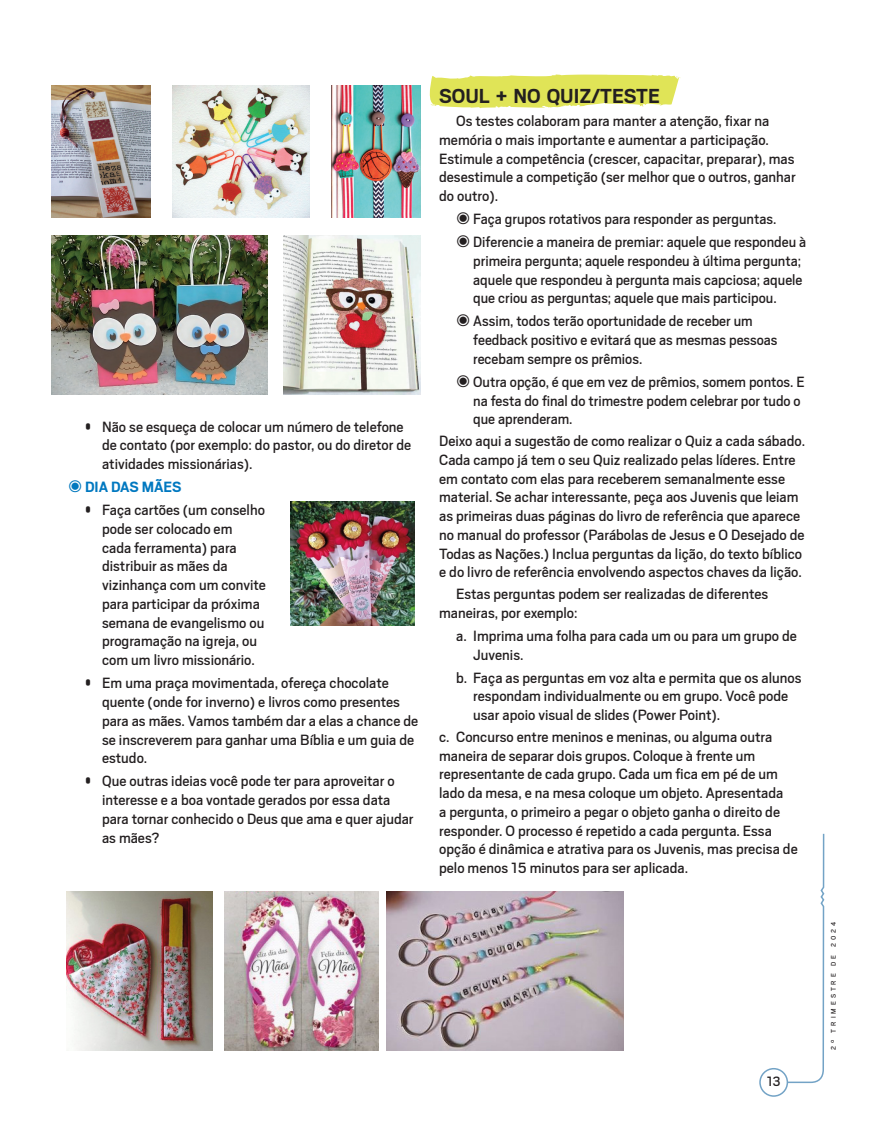
<style>
.page{position:relative;width:872px;height:1127px;background:#fff}
.page>*{position:absolute;margin:0;border:0;box-sizing:border-box;transform-origin:0 0}
.Actividades{font:700 22.5px "Scout";color:#231f20}
.Listado_C{font:16.5px/18.8px "Scout";color:#231f20}
.Texto_C{font:16.5px/18.8px "Scout";color:#231f20}
.Listado_C-2{font:700 16.5px "Scout";color:#0078c0}
.t1{font:15px "Scout";color:#231f20}
.t2{font:7.5px "Scout";letter-spacing:.4em;color:#231f20}
.s1{font-family:"Scout Condensed"}
.s2{color:#0078be}
</style>
<div class="page">
<svg style="left:777px;top:833px;width:48px;height:251px"></svg>
<div style="left:760px;top:1068px;width:27px;height:28px;background:#fff;border-radius:50%"></div>
<div style="left:759px;top:1068px;width:29px;height:29px;border:2px solid #73a3c6;border-radius:50%"></div>
<svg style="left:429px;top:74px;width:252px;height:34px;background:#e4e76f"></svg>
<img style="left:51px;top:85px;width:99px;height:133px">
<img style="left:331px;top:85px;width:89px;height:133px">
<img style="left:172px;top:85px;width:138px;height:133px">
<img style="left:51px;top:236px;width:217px;height:159px">
<img style="left:283px;top:236px;width:138px;height:159px">
<img style="left:291px;top:502px;width:123px;height:123px">
<img style="left:66px;top:891px;width:147px;height:159px">
<img style="left:224px;top:891px;width:154px;height:159px">
<img style="left:386px;top:891px;width:237px;height:159px">
<p class="Listado_C" style="left:102px;top:417px;width:311px;text-indent:-17px"><span class="s1">•</span> Não se esqueça de colocar um número de telefone de contato (por exemplo: do pastor, ou do diretor de atividades missionárias).</p>
<p class="Listado_C-2" style="left:68px;top:479px;width:115px"><span class="s2">◉</span> DIA DAS MÃES</p>
<p class="Listado_C" style="left:102px;top:501px;width:165px;text-indent:-17px"><span class="s1">•</span> Faça cartões (um conselho pode ser colocado em<br>cada ferramenta) para distribuir as mães da vizinhança com um convite para participar da próxima semana de evangelismo ou programação na igreja, ou com um livro missionário.</p>
<p class="Listado_C" style="left:102px;top:674px;width:318px;text-indent:-17px"><span class="s1">•</span> Em uma praça movimentada, ofereça chocolate quente (onde for inverno) e livros como presentes para as mães. Vamos também dar a elas a chance de se inscreverem para ganhar uma Bíblia e um guia de estudo.</p>
<p class="Listado_C" style="left:102px;top:772px;width:313px;text-indent:-17px"><span class="s1">•</span> Que outras ideias você pode ter para aproveitar o interesse e a boa vontade gerados por essa data para tornar conhecido o Deus que ama e quer ajudar as mães?</p>
<p class="Actividades" style="left:439px;top:85px;width:222px">SOUL + NO QUIZ/TESTE</p>
<p class="Texto_C" style="left:439px;top:112px;width:358px;text-indent:17px">Os testes colaboram para manter a atenção, fixar na memória o mais importante e aumentar a participação.<br>Estimule a competência (crescer, capacitar, preparar), mas desestimule a competição (ser melhor que o outros, ganhar do outro).</p>
<p class="Listado_C" style="left:456px;top:210px;width:322px">◉ Faça grupos rotativos para responder as perguntas.</p>
<p class="Listado_C" style="left:473px;top:233px;width:334px;text-indent:-17px">◉ Diferencie a maneira de premiar: aquele que respondeu à primeira pergunta; aquele respondeu à última pergunta; aquele que respondeu à pergunta mais capciosa; aquele que criou as perguntas; aquele que mais participou.</p>
<p class="Listado_C" style="left:473px;top:312px;width:306px;text-indent:-17px">◉ Assim, todos terão oportunidade de receber um feedback positivo e evitará que as mesmas pessoas recebam sempre os prêmios.</p>
<p class="Listado_C" style="left:473px;top:373px;width:333px;text-indent:-17px">◉ Outra opção, é que em vez de prêmios, somem pontos. E na festa do final do trimestre podem celebrar por tudo o que aprenderam.</p>
<p class="Texto_C" style="left:439px;top:432px;width:367px">Deixo aqui a sugestão de como realizar o Quiz a cada sábado.<br>Cada campo já tem o seu Quiz realizado pelas líderes. Entre em contato com elas para receberem semanalmente esse material. Se achar interessante, peça aos Juvenis que leiam as primeiras duas páginas do livro de referência que aparece no manual do professor (Parábolas de Jesus e O Desejado de Todas as Nações.) Inclua perguntas da lição, do texto bíblico e do livro de referência envolvendo aspectos chaves da lição.</p>
<p class="Texto_C" style="left:439px;top:585px;width:330px;text-indent:17px">Estas perguntas podem ser realizadas de diferentes maneiras, por exemplo:</p>
<p class="Listado_C" style="left:473px;top:626px;width:325px;text-indent:-17px">a. Imprima uma folha para cada um ou para um grupo de<br>Juvenis.</p>
<p class="Listado_C" style="left:473px;top:668px;width:330px;text-indent:-17px">b. Faça as perguntas em voz alta e permita que os alunos respondam individualmente ou em grupo. Você pode usar apoio visual de slides (Power Point).</p>
<p class="Texto_C" style="left:439px;top:727px;width:360px">c. Concurso entre meninos e meninas, ou alguma outra maneira de separar dois grupos. Coloque à frente um representante de cada grupo. Cada um fica em pé de um lado da mesa, e na mesa coloque um objeto. Apresentada<br>a pergunta, o primeiro a pegar o objeto ganha o direito de responder. O processo é repetido a cada pergunta. Essa opção é dinâmica e atrativa para os Juvenis, mas precisa de pelo menos 15 minutos para ser aplicada.</p>
<p class="t1" style="left:767px;top:1074px;width:15px">13</p>
<p class="t2" style="left:830px;top:1050px;width:130px;rotate:-90deg">2º TRIMESTRE DE 2024</p>
</div>
